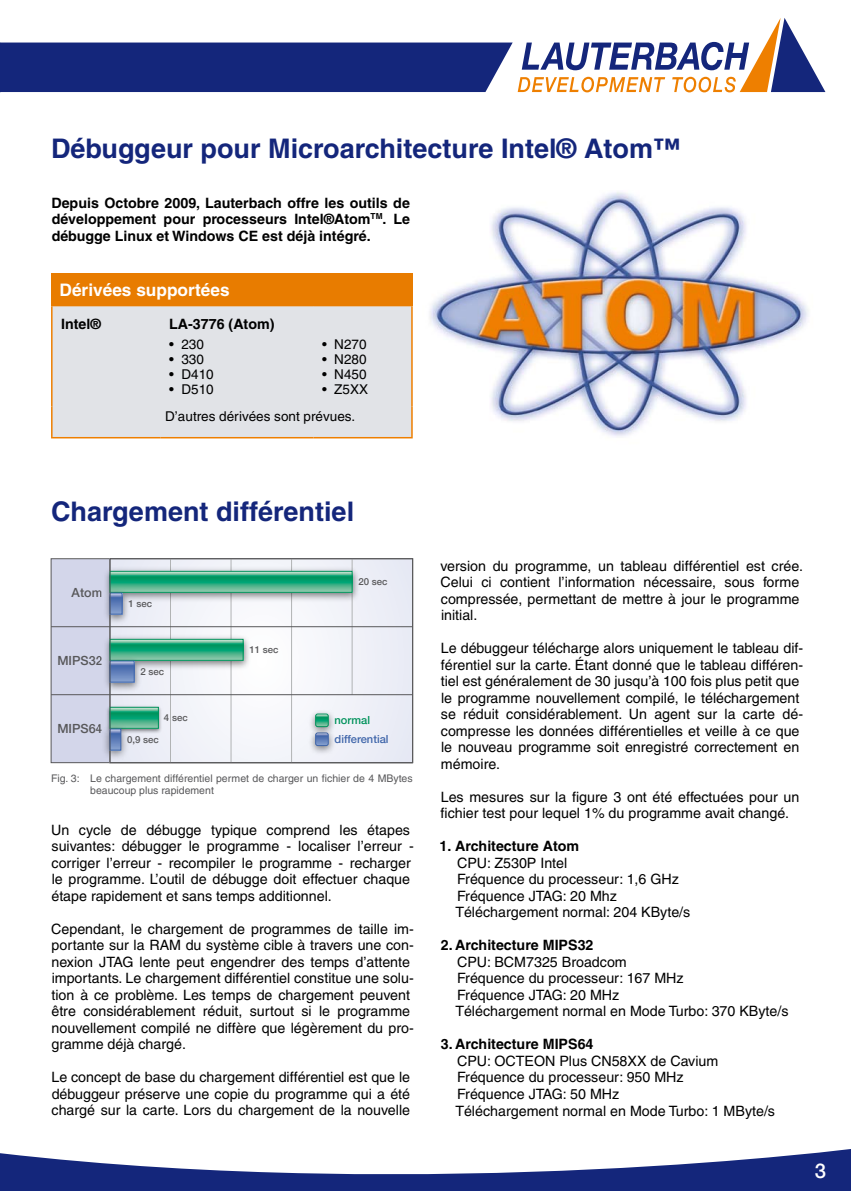
<style>
.page{position:relative;width:851px;height:1191px;background:#fff}
.page>*{position:absolute;margin:0;border:0;box-sizing:border-box;transform-origin:0 0}
.t1{font:700 27px "Helvetica";color:#14267b}
.t2{font:500 20.25px "Helvetica Neue LT";color:#fff}
.t3{font:700 17.25px "Helvetica";color:#fff}
.t4{font:14.25px/16.5px "Helvetica";color:#000}
.t5{font:700 14.25px/16.5px "Helvetica";color:#000;text-align:justify}
.t6{font:13.5px/27.5px "Helvetica";color:#000}
.t7{font:500 12.6px "Helvetica Neue LT";color:#58585a}
.t8{font:500 11.1px "Helvetica Neue LT";color:#4066aa}
.t9{font:500 11.1px "Helvetica Neue LT";color:#00925b}
.t10{font:10.5px/12px "Helvetica";color:#58585a}
.t11{font:500 9.6px "Helvetica Neue LT";color:#58585a}
</style>
<div class="page">
<svg style="left:0;top:1149px;width:850px;height:42px;fill:#14267b"></svg>
<svg style="left:0;top:18px;width:825px;height:74px"></svg>
<div style="left:51px;top:559px;width:361px;height:203px;background:#d3d6ea"></div>
<div style="left:110px;top:559px;width:302px;height:203px;background:#f2f3f9"></div>
<hr style="left:231px;top:559px;width:1px;height:203px;background:#b1b3b4">
<hr style="left:170px;top:559px;width:1px;height:203px;background:#b1b3b4">
<hr style="left:352px;top:559px;width:1px;height:135px;background:#b1b3b4">
<hr style="left:291px;top:559px;width:1px;height:203px;background:#b1b3b4">
<img style="left:311px;top:738px;width:23px;height:15px">
<svg style="left:317px;top:738px;width:9px;height:6px"></svg>
<div style="left:315px;top:732px;width:13px;height:14px;border:1px solid #4066aa;border-radius:2px"></div>
<img style="left:311px;top:712px;width:23px;height:26px">
<svg style="left:317px;top:715px;width:9px;height:10px"></svg>
<div style="left:315px;top:713px;width:13px;height:14px;border:1px solid #00925b;border-radius:2px"></div>
<img style="left:105px;top:563px;width:254px;height:41px">
<svg style="left:112px;top:573px;width:238px;height:17px;background:#30ab80"></svg>
<div style="left:110px;top:571px;width:242px;height:21px;border:1px solid #00925b"></div>
<img style="left:105px;top:585px;width:27px;height:41px">
<svg style="left:112px;top:594px;width:8px;height:18px"></svg>
<div style="left:110px;top:592px;width:12px;height:22px;border:1px solid #4066aa"></div>
<img style="left:105px;top:631px;width:148px;height:41px">
<svg style="left:112px;top:641px;width:129px;height:17px;background:#2daa7e"></svg>
<div style="left:110px;top:639px;width:133px;height:21px;border:1px solid #00925b"></div>
<img style="left:105px;top:653px;width:39px;height:41px">
<svg style="left:112px;top:662px;width:20px;height:18px"></svg>
<div style="left:110px;top:660px;width:24px;height:22px;border:1px solid #4066aa"></div>
<img style="left:107px;top:703px;width:55px;height:31px">
<svg style="left:112px;top:709px;width:45px;height:17px"></svg>
<div style="left:110px;top:707px;width:49px;height:21px;border:1px solid #00925b"></div>
<img style="left:99px;top:720px;width:33px;height:43px">
<svg style="left:112px;top:730px;width:7px;height:18px"></svg>
<div style="left:110px;top:728px;width:11px;height:22px;border:1px solid #4066aa"></div>
<hr style="left:51px;top:694px;width:361px;height:1px;background:#58585a">
<hr style="left:51px;top:626px;width:361px;height:1px;background:#58585a">
<div style="left:110px;top:558px;width:303px;height:205px;border:1px solid #58585a"></div>
<img style="left:430px;top:192px;width:378px;height:244px">
<div style="left:53px;top:306px;width:358px;height:131px;background:#e1e3e7"></div>
<hr style="left:51px;top:306px;width:2px;height:100px;background:#ee7f00">
<hr style="left:411px;top:306px;width:1px;height:100px;background:#ee7f00">
<hr style="left:51px;top:406px;width:2px;height:31px;background:#ee7f00">
<hr style="left:411px;top:406px;width:1px;height:31px;background:#ee7f00">
<hr style="left:51px;top:437px;width:110px;height:1px;background:#ee7f00">
<hr style="left:161px;top:437px;width:152px;height:1px;background:#ee7f00">
<hr style="left:313px;top:437px;width:99px;height:1px;background:#ee7f00">
<div style="left:51px;top:273px;width:361px;height:33px;background:#e87c00"></div>
<h1 class="t1" style="left:51px;top:132px;width:630px">Débuggeur pour Microarchitecture Intel® Atom™</h1>
<p class="t5" style="left:51px;top:194px;width:360px">Depuis Octobre 2009, Lauterbach offre les outils de développement pour processeurs Intel®Atom<sup>TM</sup>. Le débugge Linux et Windows CE est déjà intégré.</p>
<p class="t3" style="left:60px;top:280px;width:172px">Dérivées supportées</p>
<p class="t5" style="left:61px;top:316px;width:41px">Intel®</p>
<p class="t5" style="left:169px;top:316px;width:107px">LA-3776 (Atom)</p>
<p class="t6" style="left:169px;top:330px;width:36px">• 230</p>
<p class="t6" style="left:169px;top:345px;width:36px">• 330</p>
<p class="t6" style="left:169px;top:360px;width:46px">• D410</p>
<p class="t6" style="left:169px;top:375px;width:46px">• D510</p>
<p class="t6" style="left:322px;top:330px;width:46px">• N270</p>
<p class="t6" style="left:322px;top:345px;width:46px">• N280</p>
<p class="t6" style="left:322px;top:360px;width:46px">• N450</p>
<p class="t6" style="left:165px;top:375px;width:204px;text-indent:157px">• Z5XX<br>D’autres dérivées sont prévues.</p>
<h1 class="t1" style="left:51px;top:495px;width:304px">Chargement différentiel</h1>
<p class="t7" style="left:72px;top:585px;width:33px">Atom</p>
<p class="t7" style="left:57px;top:652px;width:47px">MIPS32</p>
<p class="t7" style="left:57px;top:720px;width:47px">MIPS64</p>
<p class="t11" style="left:128px;top:598px;width:25px">1 sec</p>
<p class="t11" style="left:140px;top:666px;width:25px">2 sec</p>
<p class="t11" style="left:164px;top:712px;width:25px">4 sec</p>
<p class="t11" style="left:127px;top:734px;width:33px">0,9 sec</p>
<p class="t11" style="left:249px;top:644px;width:31px">11 sec</p>
<p class="t11" style="left:358px;top:576px;width:31px">20 sec</p>
<p class="t9" style="left:334px;top:713px;width:37px">normal</p>
<p class="t8" style="left:334px;top:732px;width:55px">differential</p>
<p class="t10" style="left:90px;top:772px;width:324px;text-indent:-39px">Fig. 3: Le chargement différentiel permet de charger un fichier de 4 MBytes beaucoup plus rapidement</p>
<p class="t4" style="left:51px;top:821px;width:364px">Un cycle de débugge typique comprend les étapes suivantes: débugger le programme - localiser l’erreur - corriger l’erreur - recompiler le programme - recharger le programme. L’outil de débugge doit effectuer chaque étape rapidement et sans temps additionnel.</p>
<p class="t4" style="left:51px;top:920px;width:364px">Cependant, le chargement de programmes de taille im&shy;portante sur la RAM du système cible à travers une con&shy;nexion JTAG lente peut engendrer des temps d’attente importants. Le chargement différentiel constitue une solu&shy;tion à ce problème. Les temps de chargement peuvent être considérablement réduit, surtout si le programme nouvellement compilé ne diffère que légèrement du pro&shy;gramme déjà chargé.</p>
<p class="t4" style="left:51px;top:1069px;width:360px;text-align:justify">Le concept de base du chargement différentiel est que le débuggeur préserve une copie du programme qui a été chargé sur la carte. Lors du chargement de la nouvelle</p>
<p class="t4" style="left:440px;top:557px;width:364px">version du programme, un tableau différentiel est crée.<br>Celui ci contient l’information nécessaire, sous forme compressée, permettant de mettre à jour le programme initial.</p>
<p class="t4" style="left:440px;top:640px;width:364px">Le débuggeur télécharge alors uniquement le tableau dif&shy;férentiel sur la carte. Étant donné que le tableau différen&shy;tiel est généralement de 30 jusqu’à 100 fois plus petit que le programme nouvellement compilé, le téléchargement se réduit considérablement. Un agent sur la carte dé&shy;compresse les données différentielles et veille à ce que le nouveau programme soit enregistré correctement en mémoire.</p>
<p class="t4" style="left:440px;top:788px;width:360px">Les mesures sur la figure 3 ont été effectuées pour un fichier test pour lequel 1% du programme avait changé.</p>
<p class="t5" style="left:439px;top:838px;width:141px">1. Architecture Atom</p>
<p class="t4" style="left:455px;top:854px;width:236px">CPU: Z530P Intel<br>Fréquence du processeur: 1,6 GHz<br>Fréquence JTAG: 20 Mhz<br>Téléchargement normal: 204 KByte/s</p>
<p class="t5" style="left:440px;top:937px;width:154px">2. Architecture MIPS32</p>
<p class="t4" style="left:455px;top:953px;width:335px">CPU: BCM7325 Broadcom<br>Fréquence du processeur: 167 MHz<br>Fréquence JTAG: 20 MHz<br>Téléchargement normal en Mode Turbo: 370 KByte/s</p>
<p class="t5" style="left:440px;top:1036px;width:154px">3. Architecture MIPS64</p>
<p class="t4" style="left:455px;top:1052px;width:321px">CPU: OCTEON Plus CN58XX de Cavium Fréquence du processeur: 950 MHz<br>Fréquence JTAG: 50 MHz<br>Téléchargement normal en Mode Turbo: 1 MByte/s</p>
<h2 class="t2" style="left:814px;top:1158px;width:13px">3</h2>
</div>
